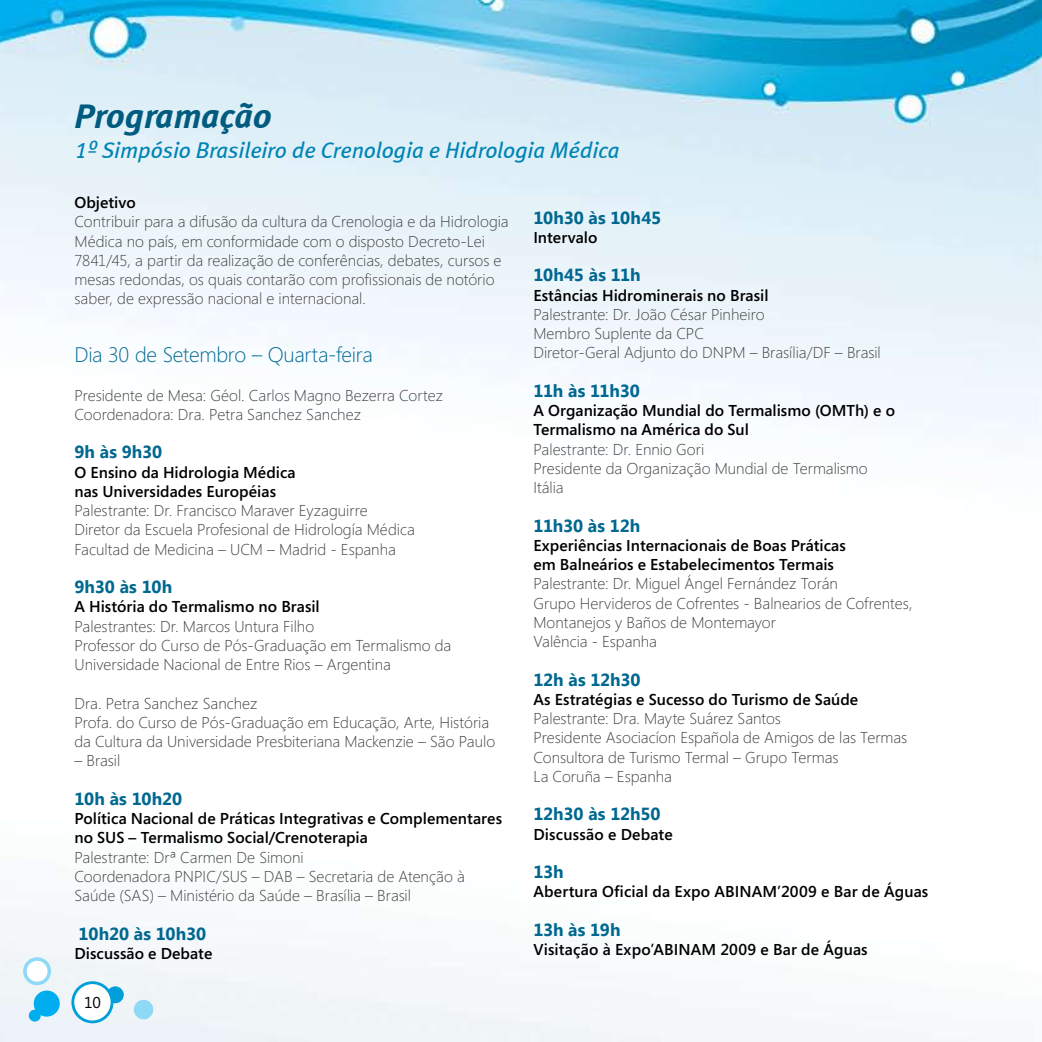
<style>
.page{position:relative;width:1042px;height:1042px;background:#fff}
.page>*{position:absolute;margin:0;border:0;box-sizing:border-box;transform-origin:0 0}
.t1{font:italic 35px "Meta Bold LF";color:#005b7f}
.t2{font:italic 22.75px "Meta Book LF";letter-spacing:-.005em;color:#0084b5}
.t3{font:300 21px "Segoe";letter-spacing:-.015em;color:#006890}
.t4{font:700 17.5px "Segoe UI";letter-spacing:-.005em;color:#006890}
.t5{font:300 15.75px/19.2px "Segoe";color:#414142}
.t6{font:600 15.75px/19.2px "Segoe";letter-spacing:.005em;color:#000}
.t7{font:15.75px "Segoe";color:#000}
</style>
<div class="page">
<img style="left:0;top:0;width:1042px;height:1042px">
<div style="left:25px;top:959px;width:24px;height:24px;background:#fff;border-radius:50%"></div>
<div style="left:23px;top:957px;width:28px;height:28px;border:4px solid #8ed8f8;border-radius:50%"></div>
<div style="left:134px;top:1000px;width:19px;height:19px;background:#8ed8f8;border-radius:50%"></div>
<div style="left:107px;top:986px;width:17px;height:17px;background:#009fda;border-radius:50%"></div>
<div style="left:34px;top:990px;width:26px;height:26px;background:#00aeef;border-radius:50%"></div>
<div style="left:29px;top:1009px;width:12px;height:12px;background:#00aeef;border-radius:50%"></div>
<div style="left:73px;top:982px;width:39px;height:40px;background:#fff;border-radius:50%"></div>
<div style="left:71px;top:981px;width:42px;height:42px;border:3px solid #009fda;border-radius:50%"></div>
<h1 class="t1" style="left:74px;top:95px;width:199px">Programação</h1>
<h2 class="t2" style="left:74px;top:136px;width:547px">1º Simpósio Brasileiro de Crenologia e Hidrologia Médica</h2>
<p class="t6" style="left:74px;top:192px;width:63px">Objetivo</p>
<p class="t5" style="left:74px;top:212px;width:436px">Contribuir para a difusão da cultura da Crenologia e da Hidrologia Médica no país, em conformidade com o disposto Decreto-Lei 7841/45, a partir da realização de conferências, debates, cursos e mesas redondas, os quais contarão com profissionais de notório saber, de expressão nacional e internacional.</p>
<h3 class="t3" style="left:74px;top:340px;width:300px">Dia 30 de Setembro – Quarta-feira</h3>
<p class="t5" style="left:74px;top:385px;width:370px">Presidente de Mesa: Géol. Carlos Magno Bezerra Cortez<br>Coordenadora: Dra. Petra Sanchez Sanchez</p>
<p class="t4" style="left:74px;top:440px;width:89px">9h às 9h30</p>
<p class="t6" style="left:74px;top:462px;width:223px">O Ensino da Hidrologia Médica nas Universidades Européias</p>
<p class="t5" style="left:74px;top:500px;width:342px">Palestrante: Dr. Francisco Maraver Eyzaguirre<br>Diretor da Escuela Profesional de Hidrología Médica<br>Facultad de Medicina – UCM – Madrid - Espanha</p>
<p class="t4" style="left:74px;top:574px;width:99px">9h30 às 10h</p>
<p class="t6" style="left:74px;top:597px;width:247px">A História do Termalismo no Brasil</p>
<p class="t5" style="left:74px;top:616px;width:378px">Palestrantes: Dr. Marcos Untura Filho<br>Professor do Curso de Pós-Graduação em Termalismo da<br>Universidade Nacional de Entre Rios – Argentina</p>
<p class="t5" style="left:74px;top:693px;width:422px">Dra. Petra Sanchez Sanchez<br>Profa. do Curso de Pós-Graduação em Educação, Arte, História da Cultura da Universidade Presbiteriana Mackenzie – São Paulo</p>
<p class="t5" style="left:74px;top:751px;width:47px">– Brasil</p>
<p class="t4" style="left:74px;top:786px;width:109px">10h às 10h20</p>
<p class="t6" style="left:74px;top:808px;width:429px">Política Nacional de Práticas Integrativas e Complementares no SUS – Termalismo Social/Crenoterapia</p>
<p class="t5" style="left:74px;top:847px;width:392px">Palestrante: Drª Carmen De Simoni<br>Coordenadora PNPIC/SUS – DAB – Secretaria de Atenção à<br>Saúde (SAS) – Ministério da Saúde – Brasília – Brasil</p>
<p class="t4" style="left:79px;top:921px;width:129px">10h20 às 10h30</p>
<p class="t6" style="left:74px;top:943px;width:139px">Discussão e Debate</p>
<p class="t7" style="left:84px;top:991px;width:18px">10</p>
<p class="t4" style="left:533px;top:205px;width:129px">10h30 às 10h45</p>
<p class="t6" style="left:533px;top:227px;width:66px">Intervalo</p>
<p class="t4" style="left:533px;top:263px;width:109px">10h45 às 11h</p>
<p class="t6" style="left:533px;top:285px;width:237px">Estâncias Hidrominerais no Brasil</p>
<p class="t5" style="left:533px;top:304px;width:349px">Palestrante: Dr. João César Pinheiro<br>Membro Suplente da CPC<br>Diretor-Geral Adjunto do DNPM – Brasília/DF – Brasil</p>
<p class="t4" style="left:533px;top:378px;width:108px">11h às 11h30</p>
<p class="t6" style="left:533px;top:400px;width:363px">A Organização Mundial do Termalismo (OMTh) e o<br>Termalismo na América do Sul</p>
<p class="t5" style="left:533px;top:439px;width:336px">Palestrante: Dr. Ennio Gori<br>Presidente da Organização Mundial de Termalismo<br>Itália</p>
<p class="t4" style="left:533px;top:513px;width:108px">11h30 às 12h</p>
<p class="t6" style="left:533px;top:535px;width:314px">Experiências Internacionais de Boas Práticas em Balneários e Estabelecimentos Termais</p>
<p class="t5" style="left:533px;top:574px;width:381px">Palestrante: Dr. Miguel Ángel Fernández Torán<br>Grupo Hervideros de Cofrentes - Balnearios de Cofrentes, Montanejos y Baños de Montemayor<br>Valência - Espanha</p>
<p class="t4" style="left:533px;top:667px;width:109px">12h às 12h30</p>
<p class="t6" style="left:533px;top:689px;width:326px">As Estratégias e Sucesso do Turismo de Saúde</p>
<p class="t5" style="left:533px;top:708px;width:375px">Palestrante: Dra. Mayte Suárez Santos<br>Presidente Asociacíon Española de Amigos de las Termas Consultora de Turismo Termal – Grupo Termas<br>La Coruña – Espanha</p>
<p class="t4" style="left:533px;top:802px;width:129px">12h30 às 12h50</p>
<p class="t6" style="left:533px;top:824px;width:141px">Discussão e Debate</p>
<p class="t4" style="left:533px;top:859px;width:32px">13h</p>
<p class="t6" style="left:533px;top:882px;width:396px">Abertura Oficial da Expo ABINAM’2009 e Bar de Águas</p>
<p class="t4" style="left:533px;top:917px;width:89px">13h às 19h</p>
<p class="t6" style="left:533px;top:939px;width:336px">Visitação à Expo’ABINAM 2009 e Bar de Águas</p>
</div>
